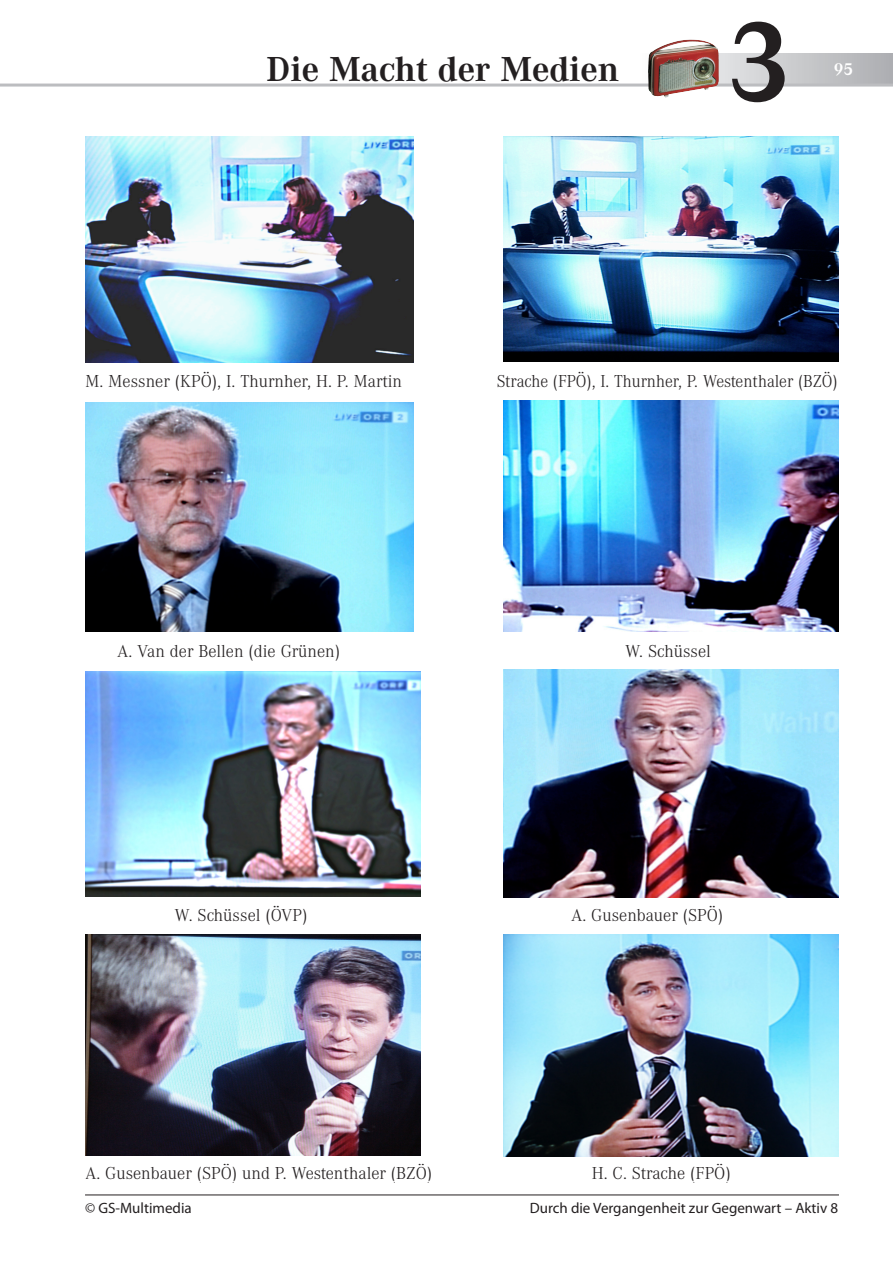
<style>
.page{position:relative;width:893px;height:1263px;background:#fff}
.page>*{position:absolute;margin:0;border:0;box-sizing:border-box;transform-origin:0 0}
.t1{font:700 120px "Corporate A";color:#231f20}
.t2{font:700 36px "Corporate A";color:#231f20}
.t3{font:300 18px "Corporate A";color:#231f20}
.t4{font:300 18px "Corporate A";color:#231f20;scale:.96 1}
.t5{font:700 18px "Corporate A";color:#fff}
.t6{font:15px "Myriad Pro";color:#231f20}
</style>
<div class="page">
<hr style="left:85px;top:1194px;width:754px;height:1px;background:#231f20">
<svg style="left:638px;top:53px;width:255px;height:31px;background:#bbb3b3"></svg>
<hr style="left:0;top:84px;width:893px;height:3px;background:#bcbdc0">
<img style="left:648px;top:73px;width:61px;height:25px">
<img style="left:504px;top:669px;width:335px;height:228px">
<img style="left:504px;top:136px;width:335px;height:225px">
<img style="left:85px;top:402px;width:329px;height:230px">
<img style="left:504px;top:935px;width:335px;height:221px">
<img style="left:504px;top:400px;width:335px;height:232px">
<img style="left:85px;top:672px;width:335px;height:224px">
<img style="left:85px;top:136px;width:329px;height:227px">
<img style="left:85px;top:935px;width:335px;height:221px">
<h2 class="t2" style="left:267px;top:49px;width:354px">Die Macht der Medien</h2>
<h1 class="t1" style="left:727px;top:-5px;width:54px">3</h1>
<p class="t5" style="left:834px;top:59px;width:19px">95</p>
<p class="t3" style="left:85px;top:371px;width:319px">M. Messner (KPÖ), I. Thurnher, H. P. Martin</p>
<p class="t4" style="left:497px;top:371px;width:356px">Strache (FPÖ), I. Thurnher, P. Westenthaler (BZÖ)</p>
<p class="t3" style="left:117px;top:641px;width:225px">A. Van der Bellen (die Grünen)</p>
<p class="t3" style="left:625px;top:641px;width:87px">W. Schüssel</p>
<p class="t3" style="left:175px;top:905px;width:134px">W. Schüssel (ÖVP)</p>
<p class="t3" style="left:571px;top:905px;width:154px">A. Gusenbauer (SPÖ)</p>
<p class="t3" style="left:85px;top:1163px;width:349px">A. Gusenbauer (SPÖ) und P. Westenthaler (BZÖ)</p>
<p class="t3" style="left:592px;top:1163px;width:140px">H. C. Strache (FPÖ)</p>
<p class="t6" style="left:85px;top:1198px;width:108px">© GS-Multimedia</p>
<p class="t6" style="left:530px;top:1198px;width:310px">Durch die Vergangenheit zur Gegenwart – Aktiv 8</p>
</div>
